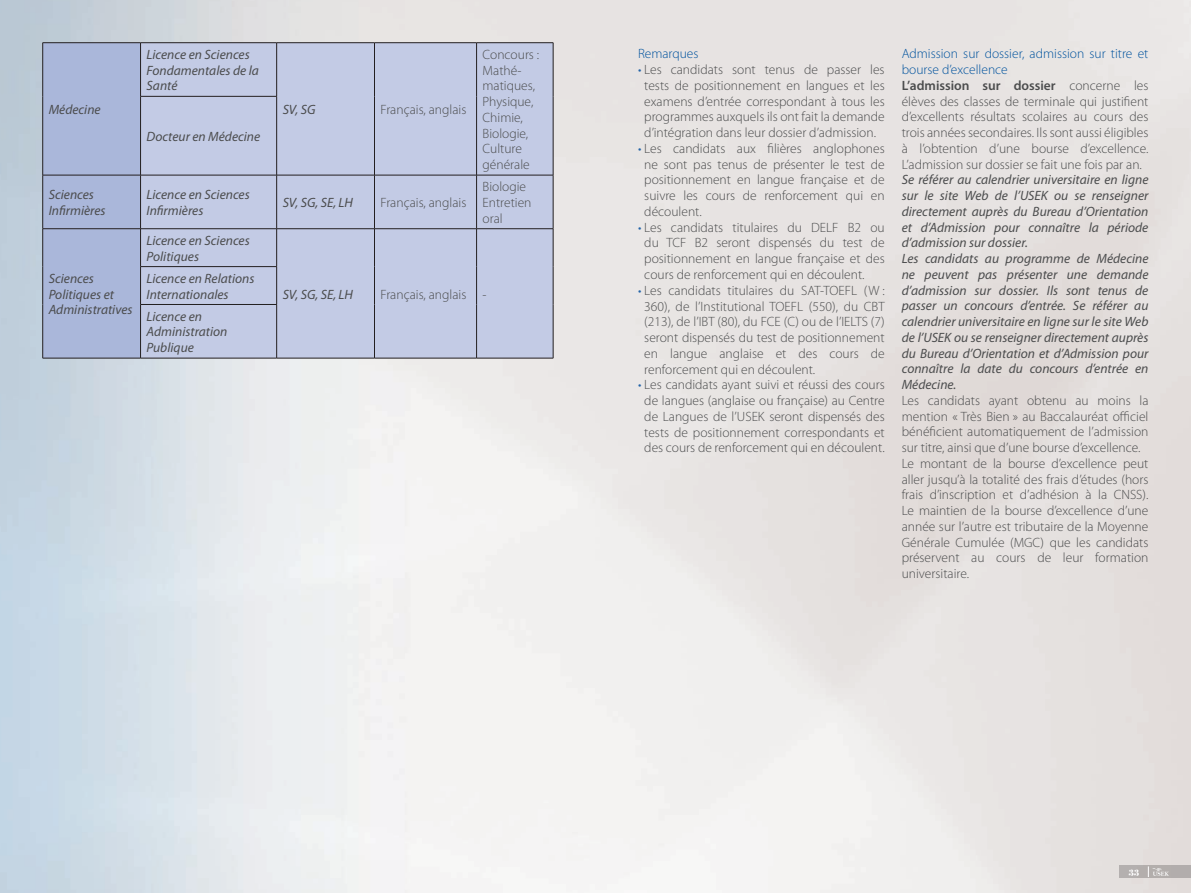
<style>
.page{position:relative;width:1191px;height:893px;background:#fff}
.page>*{position:absolute;margin:0;border:0;box-sizing:border-box;transform-origin:0 0}
.t1{font:300 13.5px/15.8px "Myriad Pro";color:#4b4c4d}
.t2{font:italic 13.5px/15.8px "Myriad Pro";color:#4b4c4d}
.t3{font:300 13.5px "Myriad Pro";color:#01539e}
.t4{font:9px "Pistilli";color:#fff}
.s1{color:#2263a8}
.s2{color:#01539e}
.s3{font-weight:600}
</style>
<div class="page">
<div style="left:43px;top:43px;width:97px;height:315px;background:#aab7da"></div>
<div style="left:141px;top:43px;width:412px;height:315px;background:#c3cbe5"></div>
<hr style="left:43px;top:42px;width:98px;height:1px;background:#231f20">
<hr style="left:42px;top:43px;width:1px;height:53px;background:#231f20">
<hr style="left:42px;top:96px;width:1px;height:79px;background:#231f20">
<hr style="left:141px;top:42px;width:136px;height:1px;background:#231f20">
<hr style="left:140px;top:43px;width:1px;height:53px;background:#231f20">
<hr style="left:277px;top:42px;width:97px;height:1px;background:#231f20">
<hr style="left:276px;top:43px;width:1px;height:53px;background:#231f20">
<hr style="left:374px;top:42px;width:102px;height:1px;background:#231f20">
<hr style="left:374px;top:43px;width:1px;height:53px;background:#231f20">
<hr style="left:476px;top:42px;width:77px;height:1px;background:#231f20">
<hr style="left:476px;top:43px;width:1px;height:53px;background:#231f20">
<hr style="left:553px;top:43px;width:1px;height:53px;background:#231f20">
<hr style="left:374px;top:96px;width:1px;height:79px;background:#231f20">
<hr style="left:476px;top:96px;width:1px;height:79px;background:#231f20">
<hr style="left:553px;top:96px;width:1px;height:79px;background:#231f20">
<hr style="left:140px;top:96px;width:137px;height:1px;background:#231f20">
<hr style="left:140px;top:97px;width:1px;height:78px;background:#231f20">
<hr style="left:276px;top:97px;width:1px;height:78px;background:#231f20">
<hr style="left:43px;top:175px;width:98px;height:1px;background:#231f20">
<hr style="left:42px;top:175px;width:1px;height:54px;background:#231f20">
<hr style="left:141px;top:175px;width:136px;height:1px;background:#231f20">
<hr style="left:140px;top:175px;width:1px;height:54px;background:#231f20">
<hr style="left:277px;top:175px;width:97px;height:1px;background:#231f20">
<hr style="left:276px;top:175px;width:1px;height:54px;background:#231f20">
<hr style="left:374px;top:175px;width:102px;height:1px;background:#231f20">
<hr style="left:374px;top:175px;width:1px;height:54px;background:#231f20">
<hr style="left:476px;top:175px;width:77px;height:1px;background:#231f20">
<hr style="left:476px;top:175px;width:1px;height:54px;background:#231f20">
<hr style="left:553px;top:175px;width:1px;height:54px;background:#231f20">
<hr style="left:43px;top:228px;width:98px;height:1px;background:#231f20">
<hr style="left:42px;top:229px;width:1px;height:38px;background:#231f20">
<hr style="left:42px;top:267px;width:1px;height:37px;background:#231f20">
<hr style="left:42px;top:304px;width:1px;height:54px;background:#231f20">
<hr style="left:43px;top:358px;width:98px;height:1px;background:#231f20">
<hr style="left:141px;top:228px;width:136px;height:1px;background:#231f20">
<hr style="left:140px;top:229px;width:1px;height:37px;background:#231f20">
<hr style="left:277px;top:228px;width:97px;height:1px;background:#231f20">
<hr style="left:276px;top:229px;width:1px;height:37px;background:#231f20">
<hr style="left:374px;top:228px;width:102px;height:1px;background:#231f20">
<hr style="left:374px;top:229px;width:1px;height:38px;background:#231f20">
<hr style="left:476px;top:228px;width:77px;height:1px;background:#231f20">
<hr style="left:476px;top:229px;width:1px;height:38px;background:#231f20">
<hr style="left:553px;top:229px;width:1px;height:38px;background:#231f20">
<hr style="left:374px;top:267px;width:1px;height:37px;background:#231f20">
<hr style="left:476px;top:267px;width:1px;height:37px;background:#231f20">
<hr style="left:553px;top:267px;width:1px;height:37px;background:#231f20">
<hr style="left:374px;top:304px;width:1px;height:54px;background:#231f20">
<hr style="left:476px;top:304px;width:1px;height:54px;background:#231f20">
<hr style="left:553px;top:304px;width:1px;height:54px;background:#231f20">
<hr style="left:277px;top:358px;width:97px;height:1px;background:#231f20">
<hr style="left:374px;top:358px;width:102px;height:1px;background:#231f20">
<hr style="left:476px;top:358px;width:77px;height:1px;background:#231f20">
<hr style="left:140px;top:266px;width:137px;height:1px;background:#231f20">
<hr style="left:140px;top:267px;width:1px;height:37px;background:#231f20">
<hr style="left:276px;top:267px;width:1px;height:37px;background:#231f20">
<hr style="left:140px;top:304px;width:137px;height:1px;background:#231f20">
<hr style="left:140px;top:305px;width:1px;height:53px;background:#231f20">
<hr style="left:276px;top:305px;width:1px;height:53px;background:#231f20">
<hr style="left:141px;top:358px;width:136px;height:1px;background:#231f20">
<div style="left:1119px;top:865px;width:72px;height:13px;background:#b3aeac"></div>
<svg style="left:1148px;top:866px;width:20px;height:11px"></svg>
<p class="t2" style="left:49px;top:101px;width:53px">Médecine</p>
<p class="t2" style="left:147px;top:46px;width:114px">Licence en Sciences<br>Fondamentales de la<br>Santé</p>
<p class="t2" style="left:147px;top:128px;width:115px">Docteur en Médecine</p>
<p class="t2" style="left:283px;top:101px;width:34px">SV, SG</p>
<p class="t1" style="left:380px;top:102px;width:87px">Français, anglais</p>
<p class="t2" style="left:49px;top:187px;width:58px">Sciences<br>Infirmières</p>
<p class="t2" style="left:147px;top:187px;width:105px">Licence en Sciences<br>Infirmières</p>
<p class="t2" style="left:283px;top:194px;width:72px">SV, SG, SE, LH</p>
<p class="t1" style="left:380px;top:195px;width:87px">Français, anglais</p>
<p class="t2" style="left:147px;top:232px;width:105px">Licence en Sciences<br>Politiques</p>
<p class="t1" style="left:482px;top:47px;width:58px">Concours :<br>Mathé&shy;matiques,<br>Physique,<br>Chimie,<br>Biologie,<br>Culture générale</p>
<p class="t1" style="left:482px;top:179px;width:50px">Biologie<br>Entretien oral</p>
<p class="t2" style="left:49px;top:270px;width:85px">Sciences<br>Politiques et<br>Administratives</p>
<p class="t2" style="left:147px;top:270px;width:109px">Licence en Relations<br>Internationales</p>
<p class="t2" style="left:147px;top:308px;width:82px">Licence en<br>Administration<br>Publique</p>
<p class="t2" style="left:283px;top:286px;width:72px">SV, SG, SE, LH</p>
<p class="t1" style="left:380px;top:286px;width:108px">Français, anglais -</p>
<p class="t3" style="left:638px;top:46px;width:62px">Remarques</p>
<p class="t1" style="left:638px;top:62px;width:248px;text-align:center"><span class="s1">•</span> Les candidats sont tenus de passer les tests de positionnement en langues et les examens d’entrée correspondant à tous les programmes auxquels ils ont fait la demande d’intégration dans leur dossier d’admission.</p>
<p class="t1" style="left:644px;top:141px;width:242px;text-align:justify;text-indent:-6px"><span class="s1">•</span> Les candidats aux filières anglophones ne sont pas tenus de présenter le test de positionnement en langue française et de suivre les cours de renforcement qui en découlent.</p>
<p class="t1" style="left:644px;top:220px;width:242px;text-align:justify;text-indent:-6px"><span class="s1">•</span> Les candidats titulaires du DELF B2 ou du TCF B2 seront dispensés du test de positionnement en langue française et des cours de renforcement qui en découlent.</p>
<p class="t1" style="left:644px;top:283px;width:242px;text-align:justify;text-indent:-6px"><span class="s1">•</span> Les candidats titulaires du SAT-TOEFL (W :<br>360), de l’Institutional TOEFL (550), du CBT (213), de l’IBT (80), du FCE (C) ou de l’IELTS (7) seront dispensés du test de positionnement en langue anglaise et des cours de renforcement qui en découlent.</p>
<p class="t1" style="left:638px;top:377px;width:248px;text-align:center"><span class="s1">•</span> Les candidats ayant suivi et réussi des cours de langues (anglaise ou française) au Centre de Langues de l’USEK seront dispensés des tests de positionnement correspondants et des cours de renforcement qui en découlent.</p>
<p class="t1" style="left:901px;top:46px;width:248px"><span class="s2">Admission sur dossier, admission sur titre et bourse d’excellence<br></span><span class="s3">L’admission sur dossier</span> concerne les élèves des classes de terminale qui justifient d’excellents résultats scolaires au cours des trois années secondaires. Ils sont aussi éligibles à l’obtention d’une bourse d’excellence.<br>L’admission sur dossier se fait une fois par an.</p>
<p class="t2" style="left:901px;top:172px;width:248px">Se référer au calendrier universitaire en ligne sur le site Web de l’USEK ou se renseigner directement auprès du Bureau d’Orientation et d’Admission pour connaître la période d’admission sur dossier.<br>Les candidats au programme de Médecine ne peuvent pas présenter une demande d’admission sur dossier. Ils sont tenus de passer un concours d’entrée. Se référer au calendrier universitaire en ligne sur le site Web de l’USEK ou se renseigner directement auprès du Bureau d’Orientation et d’Admission pour connaître la date du concours d’entrée en Médecine.</p>
<p class="t1" style="left:901px;top:393px;width:248px">Les candidats ayant obtenu au moins la mention « Très Bien » au Baccalauréat officiel bénéficient automatiquement de l’admission sur titre, ainsi que d’une bourse d’excellence.<br>Le montant de la bourse d’excellence peut aller jusqu’à la totalité des frais d’études (hors frais d’inscription et d’adhésion à la CNSS).<br>Le maintien de la bourse d’excellence d’une année sur l’autre est tributaire de la Moyenne Générale Cumulée (MGC) que les candidats préservent au cours de leur formation universitaire.</p>
<p class="t4" style="left:1128px;top:866px;width:13px">33</p>
</div>
